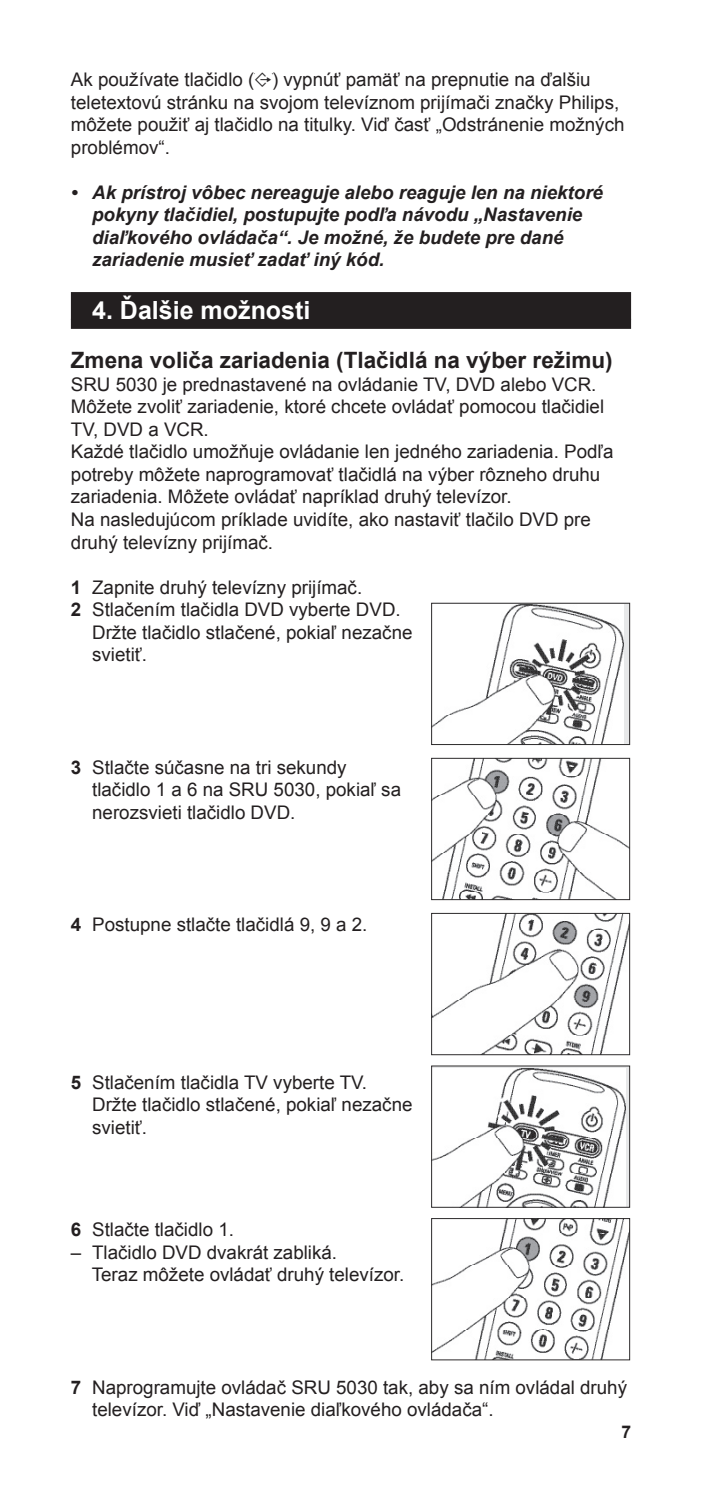
<style>
.page{position:relative;width:702px;height:1489px;background:#fff}
.page>*{position:absolute;margin:0;border:0;box-sizing:border-box;transform-origin:0 0}
.t1{font:700 25px "Arial";color:#fff}
.t2{font:700 22.5px "Arial";color:#231f20}
.t3{font:18.75px/22.5px "Arial";color:#231f20}
.t4{font:italic 700 18.75px/22.5px "Arial";color:#231f20}
.t5{font:700 17.5px "Arial";color:#231f20}
.s1{font-family:"Gill Sans Alt CE";font-weight:300;font-size:20px;color:#2c2a2b}
.s2{font-family:"Audio Six 6";font-size:20px;color:#2c2a2b}
.s3{font-weight:700}
</style>
<div class="page">
<div style="left:71px;top:292px;width:560px;height:27px;background:#231f20"></div>
<div style="left:71px;top:319px;width:560px;height:10px;background:#231f20"></div>
<img style="left:503px;top:1220px;width:121px;height:13px">
<img style="left:433px;top:1233px;width:195px;height:124px">
<div style="left:431px;top:1218px;width:199px;height:141px;border:1px solid #2c2a2b"></div>
<div style="left:432px;top:1066px;width:197px;height:140px;background:linear-gradient(to bottom,#e7e8e9,#e7e8e9)"></div>
<img style="left:433px;top:1068px;width:192px;height:35px">
<img style="left:433px;top:1103px;width:192px;height:102px">
<div style="left:431px;top:1065px;width:199px;height:142px;border:1px solid #2c2a2b"></div>
<img style="left:501px;top:915px;width:127px;height:15px">
<img style="left:433px;top:930px;width:195px;height:122px">
<div style="left:431px;top:913px;width:199px;height:141px;border:1px solid #2c2a2b"></div>
<img style="left:469px;top:760px;width:133px;height:16px">
<img style="left:433px;top:776px;width:195px;height:121px">
<div style="left:431px;top:758px;width:199px;height:141px;border:1px solid #2c2a2b"></div>
<img style="left:498px;top:605px;width:126px;height:36px">
<img style="left:433px;top:641px;width:191px;height:101px">
<div style="left:431px;top:603px;width:199px;height:141px;border:1px solid #2c2a2b"></div>
<p class="t3" style="left:71px;top:69px;width:555px">Ak používate tlačidlo (<span class="s1">(</span><span class="s2">fi</span><span class="s1">)</span>) vypnúť pamäť na prepnutie na ďalšiu teletextovú stránku na svojom televíznom prijímači značky Philips, môžete použiť aj tlačidlo na titulky. Viď časť „Odstránenie možných problémov“.</p>
<p class="t4" style="left:92px;top:182px;width:512px;text-indent:-21px">• Ak prístroj vôbec nereaguje alebo reaguje len na niektoré pokyny tlačidiel, postupujte podľa návodu „Nastavenie diaľkového ovládača“. Je možné, že budete pre dané zariadenie musieť zadať iný kód.</p>
<h1 class="t1" style="left:92px;top:293px;width:220px">4. Ďalšie možnosti</h1>
<p class="t2" style="left:71px;top:345px;width:543px">Zmena voliča zariadenia (Tlačidlá na výber režimu)</p>
<p class="t3" style="left:71px;top:373px;width:544px">SRU 5030 je prednastavené na ovládanie TV, DVD alebo VCR.<br>Môžete zvoliť zariadenie, ktoré chcete ovládať pomocou tlačidiel TV, DVD a VCR.<br>Každé tlačidlo umožňuje ovládanie len jedného zariadenia. Podľa potreby môžete naprogramovať tlačidlá na výber rôzneho druhu zariadenia. Môžete ovládať napríklad druhý televízor.<br>Na nasledujúcom príklade uvidíte, ako nastaviť tlačilo DVD pre druhý televízny prijímač.</p>
<p class="t3" style="left:71px;top:576px;width:293px"><span class="s3">1</span> Zapnite druhý televízny prijímač.</p>
<p class="t3" style="left:71px;top:598px;width:331px"><span class="s3">2</span> Stlačením tlačidla DVD vyberte DVD.</p>
<p class="t3" style="left:92px;top:621px;width:322px">Držte tlačidlo stlačené, pokiaľ nezačne</p>
<p class="t3" style="left:92px;top:643px;width:56px">svietiť.</p>
<p class="t3" style="left:92px;top:756px;width:310px;text-indent:-21px"><span class="s3">3</span> Stlačte súčasne na tri sekundy tlačidlo 1 a 6 na SRU 5030, pokiaľ sa nerozsvieti tlačidlo DVD.</p>
<p class="t3" style="left:71px;top:913px;width:298px"><span class="s3">4</span> Postupne stlačte tlačidlá 9, 9 a 2.</p>
<p class="t3" style="left:92px;top:1071px;width:322px;text-indent:-21px"><span class="s3">5</span> Stlačením tlačidla TV vyberte TV.<br>Držte tlačidlo stlačené, pokiaľ nezačne svietiť.</p>
<p class="t3" style="left:71px;top:1218px;width:164px"><span class="s3">6</span> Stlačte tlačidlo 1.</p>
<p class="t3" style="left:92px;top:1241px;width:314px;text-indent:-21px">– Tlačidlo DVD dvakrát zabliká.<br>Teraz môžete ovládať druhý televízor.</p>
<p class="t3" style="left:92px;top:1376px;width:536px;text-indent:-21px"><span class="s3">7</span> Naprogramujte ovládač SRU 5030 tak, aby sa ním ovládal druhý televízor. Viď „Nastavenie diaľkového ovládača“.</p>
<p class="t5" style="left:621px;top:1419px;width:11px">7</p>
</div>
